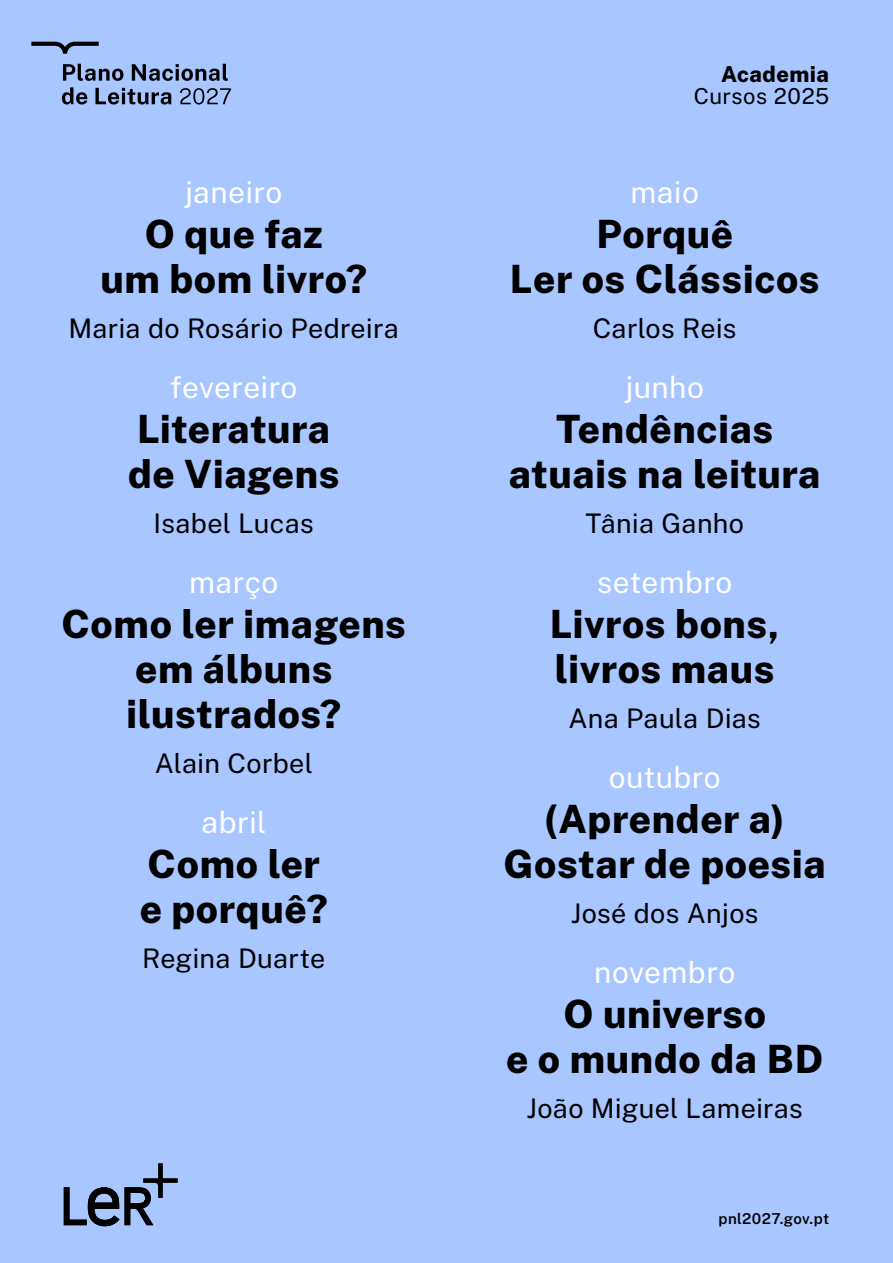
<style>
.page{position:relative;width:893px;height:1263px;background:#a8c6ff}
.page>*{position:absolute;margin:0;border:0;box-sizing:border-box;transform-origin:0 0}
.t1{font:800 39px/45px "Public Sans";letter-spacing:.015em;color:#000;text-align:center}
.t2{font:30px "Public Sans";letter-spacing:.01em;color:#fff}
.t3{font:27px "Public Sans";letter-spacing:.01em;color:#000}
.t4{font:22.05px "Public Sans";letter-spacing:.025em;color:#000}
.t5{font:800 22.05px "Public Sans";letter-spacing:.02em;color:#000}
.t6{font:600 15px "Public Sans";letter-spacing:.025em;color:#000}
</style>
<div class="page">
<svg style="left:31px;top:42px;width:68px;height:12px"></svg>
<svg style="left:63px;top:64px;width:60px;height:17px"></svg>
<svg style="left:132px;top:64px;width:96px;height:17px"></svg>
<svg style="left:62px;top:87px;width:25px;height:17px"></svg>
<svg style="left:95px;top:88px;width:76px;height:16px"></svg>
<svg style="left:180px;top:88px;width:51px;height:16px"></svg>
<svg style="left:64px;top:1163px;width:114px;height:63px"></svg>
<p class="t2" style="left:185px;top:171px;width:99px">janeiro</p>
<p class="t1" style="left:101px;top:209px;width:268px">O que faz<br>um bom livro?</p>
<p class="t3" style="left:68px;top:309px;width:332px">Maria do Rosário Pedreira</p>
<p class="t2" style="left:170px;top:366px;width:129px">fevereiro</p>
<p class="t1" style="left:128px;top:404px;width:213px;text-align:left">Literatura de Viagens</p>
<p class="t3" style="left:154px;top:504px;width:162px">Isabel Lucas</p>
<p class="t2" style="left:189px;top:561px;width:91px">março</p>
<p class="t1" style="left:61px;top:599px;width:346px">Como ler imagens em álbuns ilustrados?</p>
<p class="t3" style="left:155px;top:744px;width:160px">Alain Corbel</p>
<p class="t2" style="left:201px;top:801px;width:66px">abril</p>
<p class="t1" style="left:140px;top:839px;width:190px;text-align:left">Como ler e porquê?</p>
<p class="t3" style="left:142px;top:939px;width:184px">Regina Duarte</p>
<p class="t5" style="left:721px;top:58px;width:110px">Academia</p>
<p class="t4" style="left:694px;top:81px;width:137px">Cursos 2025</p>
<p class="t2" style="left:630px;top:171px;width:70px">maio</p>
<p class="t1" style="left:510px;top:209px;width:311px">Porquê<br>Ler os Clássicos</p>
<p class="t3" style="left:593px;top:309px;width:146px">Carlos Reis</p>
<p class="t2" style="left:625px;top:366px;width:80px">junho</p>
<p class="t1" style="left:509px;top:404px;width:314px">Tendências atuais na leitura</p>
<p class="t3" style="left:585px;top:504px;width:160px">Tânia Ganho</p>
<p class="t2" style="left:597px;top:561px;width:137px">setembro</p>
<p class="t1" style="left:550px;top:599px;width:231px;text-align:left">Livros bons, livros maus</p>
<p class="t3" style="left:568px;top:699px;width:194px">Ana Paula Dias</p>
<p class="t2" style="left:609px;top:756px;width:113px">outubro</p>
<p class="t1" style="left:503px;top:794px;width:324px">(Aprender a)<br>Gostar de poesia</p>
<p class="t3" style="left:571px;top:894px;width:189px">José dos Anjos</p>
<p class="t2" style="left:594px;top:951px;width:142px">novembro</p>
<p class="t1" style="left:506px;top:989px;width:319px">O universo<br>e o mundo da BD</p>
<p class="t3" style="left:526px;top:1089px;width:278px">João Miguel Lameiras</p>
<p class="t6" style="left:719px;top:1207px;width:112px">pnl2027.gov.pt</p>
</div>
